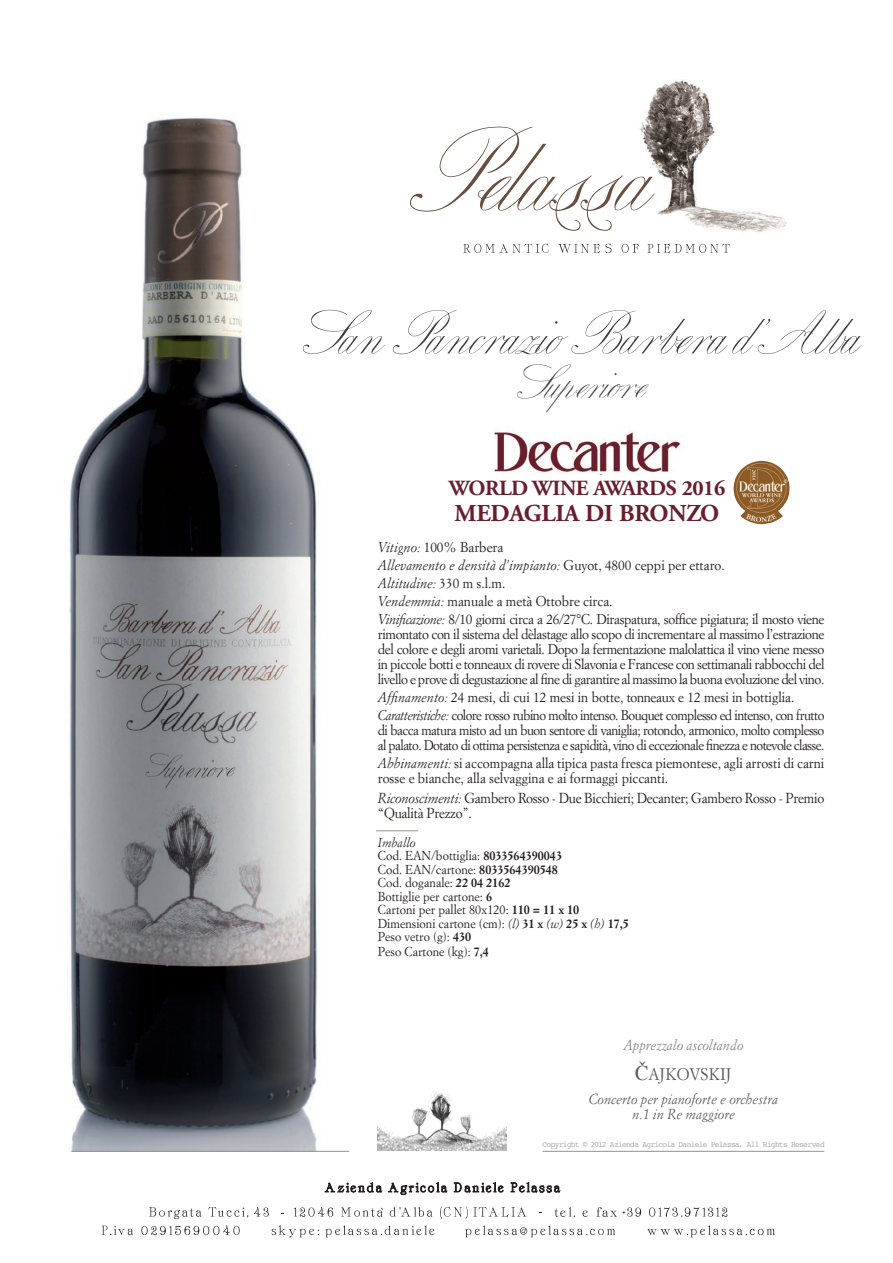
<style>
.page{position:relative;width:893px;height:1263px;background:#fff}
.page>*{position:absolute;margin:0;border:0;box-sizing:border-box;transform-origin:0 0}
.t1{font:54px "Royal Classic Lightx PDF";color:#3e3e3f}
.t2{font:42px "Royal Classic Lightx PDF";color:#3e3e3f}
.t3{font:700 24.3px "Adobe Garamond LT";letter-spacing:-.01em;color:#691e2d}
.t4{font:700 21.6px "Adobe Garamond LT";letter-spacing:-.02em;color:#691e2d}
.t5{font:16.5px "Simoncini Garamond LT";color:#57585a;scale:.95 1}
.t6{font:14.25px/15px "Simoncini Garamond LT";letter-spacing:-.015em;color:#231f20;scale:.93 1}
.t7{font:italic 14.25px "Simoncini Garamond LT";color:#57585a;scale:.95 1}
.t8{font:italic 14.25px "Simoncini Garamond LT";color:#808285;scale:.95 1}
.t9{font:13.95px/15px "Simoncini Garamond LT";color:#231f20;text-align:justify;scale:.95 1}
.t10{font:13.95px/15px "Simoncini Garamond LT";color:#231f20;text-align:justify;scale:.93 1}
.t11{font:italic 13.95px "Simoncini Garamond LT";color:#231f20;scale:.95 1}
.t12{font:12.75px "Simoncini Garamond LT";color:#231f20;scale:.95 1}
.t13{font:italic 12.75px "Simoncini Garamond LT";color:#231f20;scale:.95 1}
.t14{font:8.25px "Courier";letter-spacing:-.085em;color:#a8a9ad;scale:.95 1}
.s1{font-style:italic}
.s2{font-style:normal}
.s3{font-size:14.25px}
.s4{font-weight:700}
.s5{font-family:"Times";font-size:21px}
</style>
<div class="page">
<img style="left:69px;top:117px;width:277px;height:1034px">
<hr style="left:71px;top:1151px;width:278px;height:1px;background:#94948a">
<hr style="left:543px;top:1151px;width:281px;height:1px;background:#94948a">
<img style="left:378px;top:1091px;width:129px;height:60px">
<img style="left:637px;top:80px;width:150px;height:174px">
<svg style="left:410px;top:126px;width:245px;height:105px"></svg>
<svg style="left:463px;top:243px;width:86px;height:10px"></svg>
<svg style="left:558px;top:243px;width:54px;height:10px"></svg>
<svg style="left:622px;top:244px;width:17px;height:9px"></svg>
<svg style="left:647px;top:244px;width:83px;height:9px"></svg>
<svg style="left:325px;top:1181px;width:57px;height:11px"></svg>
<svg style="left:388px;top:1181px;width:59px;height:14px"></svg>
<svg style="left:454px;top:1182px;width:50px;height:10px"></svg>
<svg style="left:510px;top:1182px;width:50px;height:11px"></svg>
<svg style="left:149px;top:1207px;width:52px;height:12px"></svg>
<svg style="left:208px;top:1207px;width:40px;height:11px"></svg>
<svg style="left:254px;top:1207px;width:15px;height:10px"></svg>
<svg style="left:294px;top:1207px;width:39px;height:10px"></svg>
<svg style="left:341px;top:1207px;width:42px;height:10px"></svg>
<svg style="left:390px;top:1207px;width:42px;height:10px"></svg>
<svg style="left:440px;top:1207px;width:87px;height:11px"></svg>
<svg style="left:649px;top:1207px;width:78px;height:10px"></svg>
<svg style="left:101px;top:1226px;width:32px;height:9px"></svg>
<svg style="left:141px;top:1225px;width:99px;height:10px"></svg>
<svg style="left:271px;top:1225px;width:48px;height:12px"></svg>
<svg style="left:325px;top:1225px;width:109px;height:12px"></svg>
<svg style="left:465px;top:1225px;width:150px;height:12px"></svg>
<svg style="left:647px;top:1225px;width:128px;height:12px"></svg>
<svg style="left:554px;top:1207px;width:87px;height:10px"></svg>
<hr style="left:376px;top:830px;width:42px;height:1px;background:#94948a">
<img style="left:494px;top:432px;width:187px;height:41px">
<img style="left:733px;top:461px;width:57px;height:64px">
<p class="t1" style="left:302px;top:303px;width:560px">San Pancrazio Barbera d Alba</p>
<p class="t2" style="left:517px;top:359px;width:131px">Superiore</p>
<p class="t4" style="left:449px;top:476px;width:278px">WORLD WINE AWARDS 2016</p>
<p class="t3" style="left:455px;top:499px;width:266px">MEDAGLIA DI BRONZO</p>
<p class="t9" style="left:378px;top:539px;width:134px"><span class="s1">Vitigno:</span> 100% Barbera</p>
<p class="t11" style="left:378px;top:557px;width:367px">Allevamento e densità d’impianto: <span class="s2">Guyot, 4800 ceppi per ettaro.</span></p>
<p class="t11" style="left:378px;top:575px;width:136px">Altitudine: <span class="s2">330 m s.l.m.</span></p>
<p class="t9" style="left:378px;top:593px;width:248px"><span class="s1">Vendemmia:</span> manuale a metà Ottobre circa.</p>
<p class="t9" style="left:378px;top:611px;width:472px"><span class="s1">Vinificazione:</span> 8/10 giorni circa a 26/27°C. Diraspatura, soffice pigiatura; il mosto viene rimontato con il sistema del dèlastage allo scopo di incrementare al massimo l’estrazione del colore e degli aromi varietali. Dopo la fermentazione malolattica il vino viene messo in piccole botti e tonneaux di rovere di Slavonia e Francese con settimanali rabbocchi del livello e prove di degustazione al fine di garantire al massimo la buona evoluzione del vino.</p>
<p class="t9" style="left:378px;top:689px;width:440px"><span class="s1">Affinamento:</span> 24 mesi, di cui 12 mesi in botte, tonneaux e 12 mesi in bottiglia.</p>
<p class="t10" style="left:378px;top:707px;width:482px"><span class="s1">Caratteristiche:</span> colore rosso rubino molto intenso. Bouquet complesso ed intenso, con frutto di bacca matura misto ad un buon sentore di vaniglia; rotondo, armonico, molto complesso al palato. Dotato di ottima persistenza e sapidità, vino di eccezionale finezza e notevole classe.</p>
<p class="t9" style="left:378px;top:755px;width:471px"><span class="s1">Abbinamenti:</span> si accompagna alla tipica pasta fresca piemontese, agli arrosti di carni rosse e bianche, alla selvaggina e ai formaggi piccanti<span class="s3">.</span></p>
<p class="t6" style="left:378px;top:791px;width:482px"><span class="s1">Riconoscimenti:</span> Gambero Rosso - Due Bicchieri; Decanter; Gambero Rosso - Premio “Qualità Prezzo”.</p>
<p class="t13" style="left:378px;top:835px;width:41px">Imballo</p>
<p class="t12" style="left:378px;top:848px;width:195px">Cod. EAN/bottiglia: <span class="s4">8033564390043</span></p>
<p class="t12" style="left:378px;top:862px;width:191px">Cod. EAN/cartone: <span class="s4">8033564390548</span></p>
<p class="t12" style="left:378px;top:875px;width:141px">Cod. doganale: <span class="s4">22 04 2162</span></p>
<p class="t12" style="left:378px;top:889px;width:122px">Bottiglie per cartone: <span class="s4">6</span></p>
<p class="t12" style="left:378px;top:902px;width:214px">Cartoni per pallet 80x120: <span class="s4">110 = 11 x 10</span></p>
<p class="t12" style="left:378px;top:916px;width:266px">Dimensioni cartone (cm): <span class="s1">(l)</span> <span class="s4">31 x</span> <span class="s1">(w)</span> <span class="s4">25 x</span> <span class="s1">(h)</span> <span class="s4">17,5</span></p>
<p class="t12" style="left:378px;top:929px;width:100px">Peso vetro (g): <span class="s4">430</span></p>
<p class="t12" style="left:378px;top:944px;width:118px">Peso Cartone (kg): <span class="s4">7,4</span></p>
<p class="t8" style="left:623px;top:1036px;width:128px">Apprezzalo ascoltando</p>
<p class="t5" style="left:635px;top:1064px;width:103px"><span class="s5">Č</span>AJKOVSKIJ</p>
<p class="t7" style="left:589px;top:1090px;width:201px">Concerto per pianoforte e orchestra</p>
<p class="t7" style="left:632px;top:1105px;width:110px">n.1 in Re maggiore</p>
<p class="t14" style="left:543px;top:1138px;width:298px">Copyright © 2012 Azienda Agricola Daniele Pelassa. All Rights Reserved</p>
</div>
